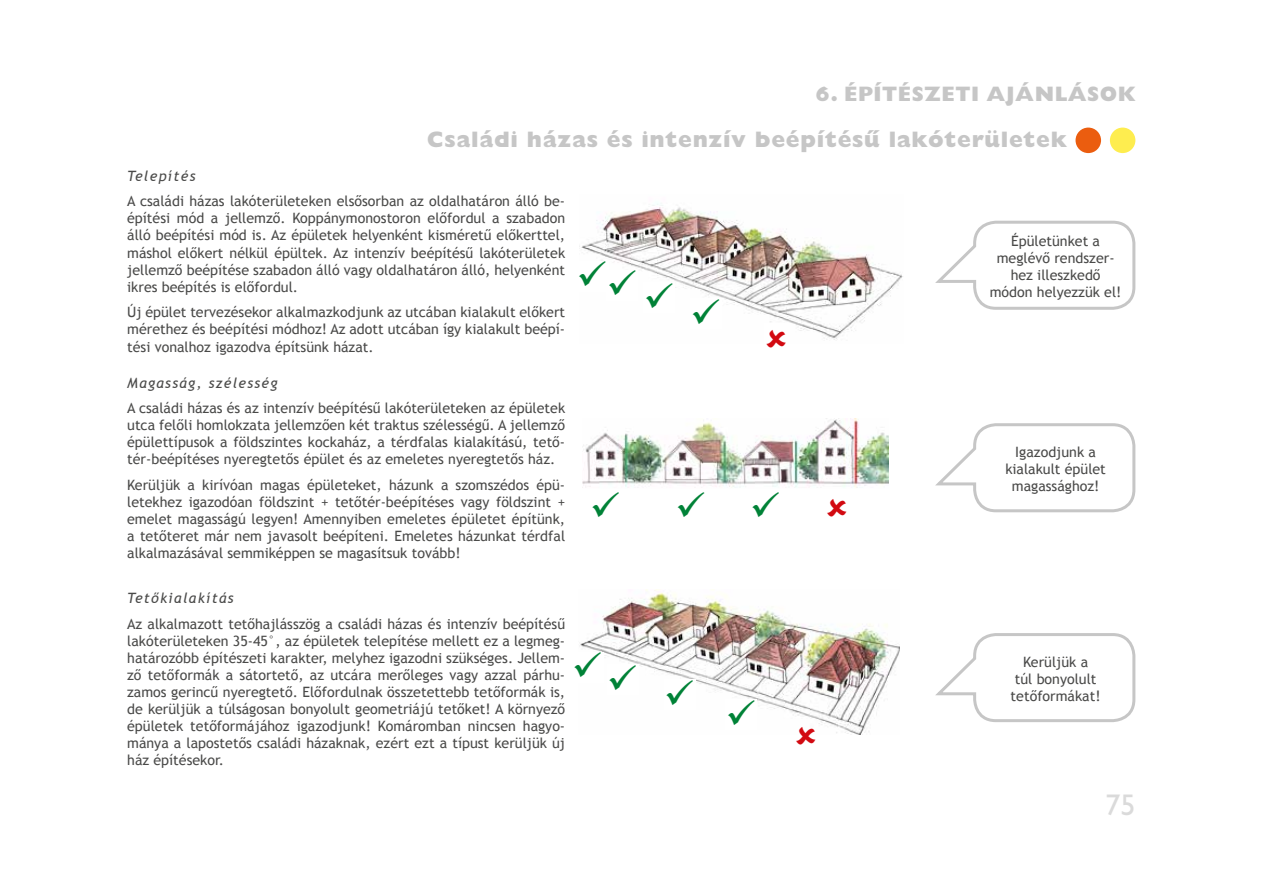
<style>
.page{position:relative;width:1263px;height:893px;background:#fff}
.page>*{position:absolute;margin:0;border:0;box-sizing:border-box;transform-origin:0 0}
.t1{font:39px "Wingdings";color:#008237}
.t2{font:30px "H Gill Sans A";color:#dadada}
.t3{font:22.5px "H Gill Sans Extra Bold A";letter-spacing:.03em;color:#c6c6c6}
.t4{font:21px "H Gill Sans Extra Bold A";letter-spacing:.03em;color:#c6c6c6}
.t5{font:14.25px/17.1px "Trebuchet MS";color:#4a4a49;text-align:justify}
.t6{font:italic 14.25px "Trebuchet MS";letter-spacing:.09em;color:#4a4a49}
</style>
<div class="page">
<div style="left:1075px;top:128px;width:26px;height:25px;background:#eb5d0f;border-radius:50%"></div>
<div style="left:1110px;top:128px;width:25px;height:25px;background:#feed4f;border-radius:50%"></div>
<img style="left:580px;top:590px;width:320px;height:145px">
<div style="left:607px;top:665px;width:32px;height:30px;background:#fff"></div>
<div style="left:572px;top:652px;width:32px;height:30px;background:#fff"></div>
<div style="left:664px;top:679px;width:32px;height:31px;background:#fff"></div>
<img style="left:582px;top:418px;width:306px;height:70px">
<div style="left:725px;top:699px;width:32px;height:31px;background:#fff"></div>
<img style="left:581px;top:203px;width:322px;height:137px">
<div style="left:764px;top:323px;width:25px;height:30px;background:#fff"></div>
<div style="left:606px;top:270px;width:32px;height:30px;background:#fff"></div>
<div style="left:690px;top:299px;width:32px;height:30px;background:#fff"></div>
<div style="left:643px;top:283px;width:32px;height:30px;background:#fff"></div>
<svg style="left:935px;top:220px;width:201px;height:90px"></svg>
<svg style="left:935px;top:423px;width:201px;height:90px"></svg>
<svg style="left:935px;top:633px;width:201px;height:89px"></svg>
<svg style="left:796px;top:726px;width:19px;height:9px"></svg>
<svg style="left:581px;top:261px;width:55px;height:34px"></svg>
<h3 class="t4" style="left:816px;top:81px;width:321px">6. ÉPÍTÉSZETI AJÁNLÁSOK</h3>
<h3 class="t3" style="left:427px;top:126px;width:641px">Családi házas és intenzív beépítésû lakóterületek</h3>
<p class="t6" style="left:127px;top:167px;width:70px">Telepítés</p>
<p class="t5" style="left:127px;top:193px;width:439px">A családi házas lakóterületeken elsősorban az oldalhatáron álló be&shy;építési mód a jellemző. Koppánymonostoron előfordul a szabadon álló beépítési mód is. Az épületek helyenként kisméretű előkerttel, máshol előkert nélkül épültek. Az intenzív beépítésű lakóterületek jellemző beépítése szabadon álló vagy oldalhatáron álló, helyenként ikres beépítés is előfordul.</p>
<p class="t5" style="left:127px;top:304px;width:439px">Új épület tervezésekor alkalmazkodjunk az utcában kialakult előkert mérethez és beépítési módhoz! Az adott utcában így kialakult beépí&shy;tési vonalhoz igazodva építsünk házat.</p>
<p class="t6" style="left:127px;top:374px;width:152px">Magasság, szélesség</p>
<p class="t5" style="left:127px;top:400px;width:439px">A családi házas és az intenzív beépítésű lakóterületeken az épületek utca felőli homlokzata jellemzően két traktus szélességű. A jellemző épülettípusok a földszintes kockaház, a térdfalas kialakítású, tető&shy;tér-beépítéses nyeregtetős épület és az emeletes nyeregtetős ház.</p>
<p class="t5" style="left:127px;top:477px;width:439px">Kerüljük a kirívóan magas épületeket, házunk a szomszédos épü&shy;letekhez igazodóan földszint + tetőtér-beépítéses vagy földszint + emelet magasságú legyen! Amennyiben emeletes épületet építünk, a tetőteret már nem javasolt beépíteni. Emeletes házunkat térdfal alkalmazásával semmiképpen se magasítsuk tovább!</p>
<p class="t6" style="left:127px;top:589px;width:108px">Tetőkialakítás</p>
<p class="t5" style="left:127px;top:615px;width:439px">Az alkalmazott tetőhajlásszög a családi házas és intenzív beépítésű lakóterületeken 35-45°, az épületek telepítése mellett ez a legmeg&shy;határozóbb építészeti karakter, melyhez igazodni szükséges. Jellem&shy;ző tetőformák a sátortető, az utcára merőleges vagy azzal párhu&shy;zamos gerincű nyeregtető. Előfordulnak összetettebb tetőformák is, de kerüljük a túlságosan bonyolult geometriájú tetőket! A környező épületek tetőformájához igazodjunk! Komáromban nincsen hagyo&shy;mánya a lapostetős családi házaknak, ezért ezt a típust kerüljük új ház építésekor.</p>
<h1 class="t1" style="left:590px;top:487px;width:192px">✓ ✓✓</h1>
<h1 class="t1" style="left:572px;top:660px;width:124px">✓✓ ✓</h1>
<p class="t5" style="left:990px;top:232px;width:133px;text-align:center">Épületünket a meglévő rendszer&shy;hez illeszkedő módon helyezzük el!</p>
<p class="t5" style="left:1005px;top:443px;width:102px;text-align:center">Igazodjunk a kialakult épület magassághoz!</p>
<p class="t5" style="left:1011px;top:653px;width:92px;text-align:center">Kerüljük a<br>túl bonyolult tetőformákat!</p>
<h2 class="t2" style="left:1105px;top:788px;width:31px">75</h2>
</div>
